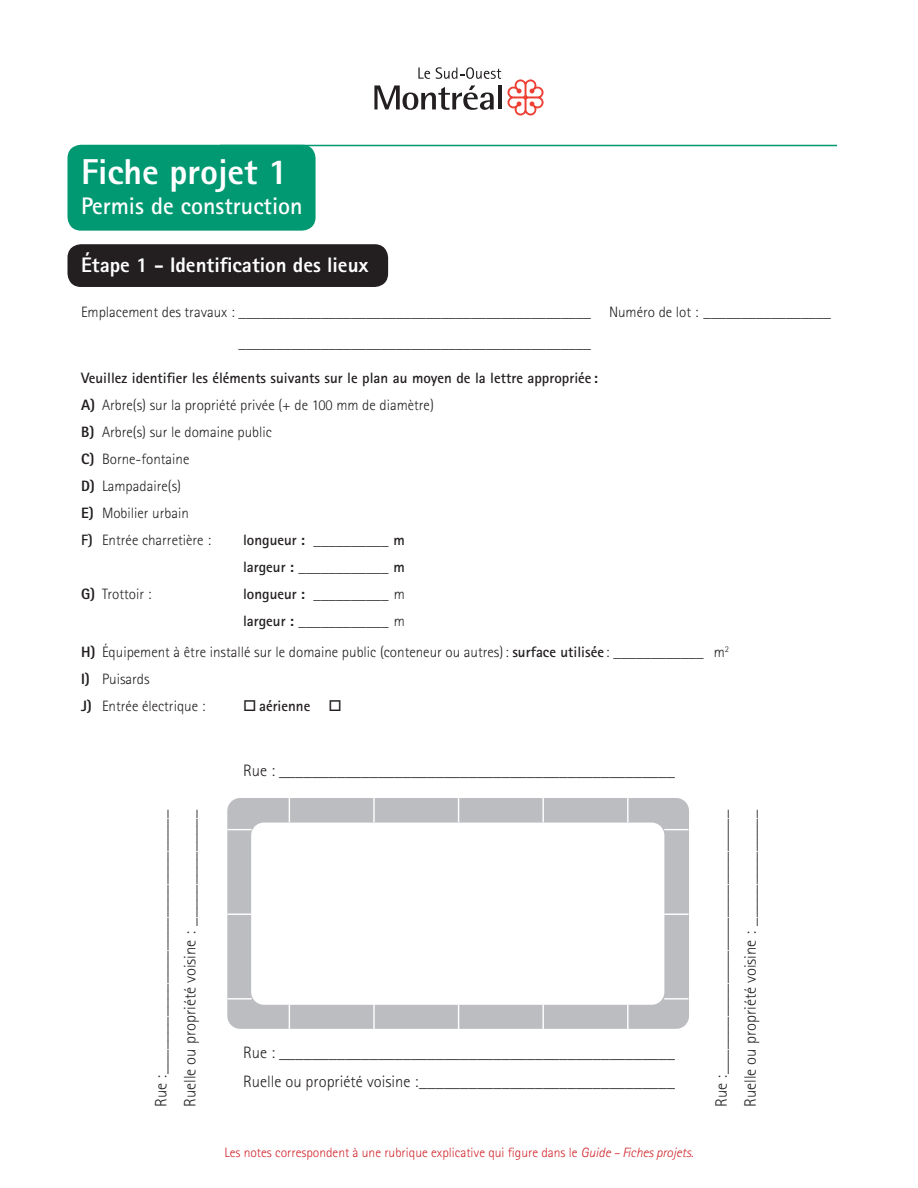
<style>
.page{position:relative;width:918px;height:1188px;background:#fff}
.page>*{position:absolute;margin:0;border:0;box-sizing:border-box;transform-origin:0 0}
.t1{font:800 36px "Rotis Sans Serif";color:#fff}
.t2{font:700 24px "Rotis Sans Serif";color:#fff}
.t3{font:800 21px "Rotis Sans Serif";color:#fff}
.t4{font:300 16.5px/28.8px "Rotis Sans Serif";color:#231f20}
.t5{font:300 15px/27px "Rotis Sans Serif";color:#231f20}
.t6{font:700 15px/27px "Rotis Sans Serif";color:#231f20}
.t7{font:300 13.5px "Rotis Sans Serif";color:#d1232a}
.s1{font-weight:700}
.s2{font-weight:800}
.s3{font-style:italic}
</style>
<div class="page">
<svg style="left:374px;top:85px;width:120px;height:25px"></svg>
<hr style="left:498px;top:85px;width:3px;height:24px;background:#231f20">
<svg style="left:507px;top:79px;width:37px;height:37px"></svg>
<svg style="left:418px;top:68px;width:12px;height:11px"></svg>
<svg style="left:436px;top:67px;width:65px;height:12px"></svg>
<div style="left:68px;top:244px;width:320px;height:43px;background:#231f20;border-radius:14px"></div>
<div style="left:68px;top:145px;width:248px;height:86px;background:#009972;border-radius:14px"></div>
<hr style="left:220px;top:145px;width:617px;height:1px;background:#009972">
<div style="left:227px;top:798px;width:462px;height:231px;background:#bcbdc0;border-radius:13px"></div>
<div style="left:251px;top:823px;width:413px;height:182px;background:#fff;border-radius:13px"></div>
<svg style="left:289px;top:798px;width:1px;height:24px"></svg>
<hr style="left:373px;top:798px;width:2px;height:24px;background:#fff">
<svg style="left:458px;top:798px;width:1px;height:24px"></svg>
<svg style="left:227px;top:829px;width:25px;height:1px"></svg>
<svg style="left:227px;top:914px;width:24px;height:1px"></svg>
<hr style="left:227px;top:998px;width:25px;height:2px;background:#fff">
<svg style="left:664px;top:829px;width:25px;height:1px"></svg>
<svg style="left:664px;top:914px;width:25px;height:1px"></svg>
<hr style="left:664px;top:998px;width:25px;height:2px;background:#fff">
<hr style="left:542px;top:798px;width:2px;height:24px;background:#fff">
<hr style="left:627px;top:798px;width:2px;height:24px;background:#fff">
<svg style="left:289px;top:1005px;width:1px;height:24px"></svg>
<hr style="left:373px;top:1005px;width:2px;height:24px;background:#fff">
<svg style="left:458px;top:1005px;width:1px;height:24px"></svg>
<hr style="left:542px;top:1005px;width:2px;height:24px;background:#fff">
<hr style="left:627px;top:1005px;width:2px;height:24px;background:#fff">
<h1 class="t1" style="left:81px;top:149px;width:209px">Fiche projet 1</h1>
<h2 class="t2" style="left:81px;top:191px;width:223px">Permis de construction</h2>
<h3 class="t3" style="left:81px;top:251px;width:289px">Étape 1 - Identification des lieux</h3>
<p class="t5" style="left:238px;top:296px;width:594px;line-height:31.5px;text-indent:-158px">Emplacement des travaux : _______________________________________________ Numéro de lot : _________________ _______________________________________________</p>
<p class="t5" style="left:81px;top:364px;width:518px"><span class="s1">Veuillez identifier les éléments suivants sur le plan au moyen de la lettre appropriée :<br></span><span class="s2">A)</span> Arbre(s) sur la propriété privée (+ de 100 mm de diamètre)<br><span class="s2">B)</span> Arbre(s) sur le domaine public<br><span class="s2">C)</span> Borne-fontaine<br><span class="s2">D)</span> Lampadaire(s)<br><span class="s2">E)</span> Mobilier urbain<br><span class="s1">F)</span> Entrée charretière :</p>
<p class="t6" style="left:243px;top:526px;width:163px">longueur : __________ m largeur : ____________ m</p>
<p class="t5" style="left:81px;top:580px;width:72px"><span class="s2">G)</span> Trottoir :</p>
<p class="t5" style="left:243px;top:580px;width:163px"><span class="s1">longueur :</span> __________ m <span class="s1">largeur :</span> ____________ m</p>
<p class="t5" style="left:81px;top:639px;width:650px"><span class="s2">H)</span> Équipement à être installé sur le domaine public (conteneur ou autres): <span class="s1">surface utilisée</span> : ____________ m<sup>2<br></sup><span class="s2">I)</span> Puisards<br><span class="s2">J)</span> Entrée électrique :</p>
<p class="t4" style="left:243px;top:756px;width:434px">Rue : ________________________________________________</p>
<p class="t4" style="left:147px;top:1107px;width:298px;rotate:-90deg">Rue :________________________________<br>Ruelle ou propriété voisine : ______________</p>
<p class="t4" style="left:707px;top:1107px;width:298px;rotate:-90deg">Rue :________________________________<br>Ruelle ou propriété voisine : ______________</p>
<p class="t4" style="left:243px;top:1039px;width:434px">Rue : ________________________________________________<br>Ruelle ou propriété voisine :_______________________________</p>
<p class="t7" style="left:224px;top:1144px;width:471px">Les notes correspondent à une rubrique explicative qui figure dans le <span class="s3">Guide – Fiches projets</span>.</p>
</div>
